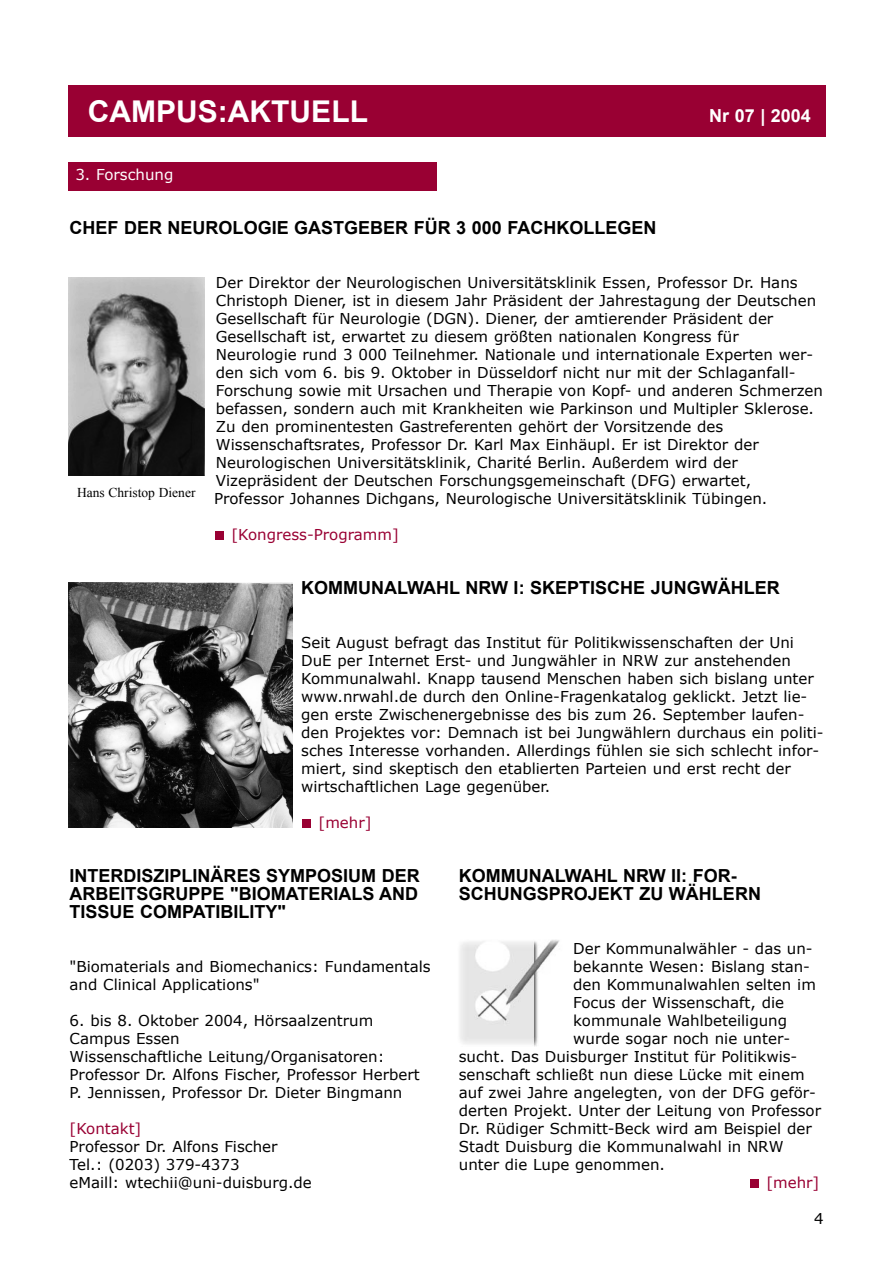
<style>
.page{position:relative;width:893px;height:1263px;background:#fff}
.page>*{position:absolute;margin:0;border:0;box-sizing:border-box;transform-origin:0 0}
.t1{font:700 30px "Arial";color:#fff}
.t2{font:700 18px/18px "Arial";color:#000;text-align:justify}
.t3{font:700 18px "Arial";color:#fff}
.t4{font:15px/18px "Verdana";color:#000}
.t5{font:15px "Verdana";color:#903}
.t6{font:15px "Verdana";color:#fff}
.t7{font:13.5px "Times New Roman";color:#000}
</style>
<div class="page">
<div style="left:68px;top:85px;width:757px;height:51px;background:#903"></div>
<div style="left:68px;top:162px;width:368px;height:28px;background:#903"></div>
<div style="left:215px;top:531px;width:9px;height:9px;background:#903"></div>
<div style="left:303px;top:819px;width:8px;height:9px;background:#903"></div>
<img style="left:68px;top:278px;width:137px;height:198px">
<img style="left:68px;top:582px;width:224px;height:246px">
<div style="left:750px;top:1179px;width:9px;height:9px;background:#903"></div>
<img style="left:460px;top:940px;width:100px;height:107px">
<h1 class="t1" style="left:88px;top:95px;width:281px">CAMPUS:AKTUELL</h1>
<p class="t3" style="left:709px;top:106px;width:103px">Nr 07 | 2004</p>
<p class="t6" style="left:75px;top:165px;width:100px">3. Forschung</p>
<p class="t2" style="left:70px;top:219px;width:588px">CHEF DER NEUROLOGIE GASTGEBER FÜR 3 000 FACHKOLLEGEN</p>
<p class="t7" style="left:77px;top:485px;width:120px">Hans Christop Diener</p>
<p class="t4" style="left:214px;top:273px;width:610px">Der Direktor der Neurologischen Universitätsklinik Essen, Professor Dr. Hans Christoph Diener, ist in diesem Jahr Präsident der Jahrestagung der Deutschen Gesellschaft für Neurologie (DGN). Diener, der amtierender Präsident der Gesellschaft ist, erwartet zu diesem größten nationalen Kongress für<br>Neurologie rund 3 000 Teilnehmer. Nationale und internationale Experten wer&shy;den sich vom 6. bis 9. Oktober in Düsseldorf nicht nur mit der Schlaganfall-Forschung sowie mit Ursachen und Therapie von Kopf- und anderen Schmerzen befassen, sondern auch mit Krankheiten wie Parkinson und Multipler Sklerose.<br>Zu den prominentesten Gastreferenten gehört der Vorsitzende des Wissenschaftsrates, Professor Dr. Karl Max Einhäupl. Er ist Direktor der Neurologischen Universitätsklinik, Charité Berlin. Außerdem wird der Vizepräsident der Deutschen Forschungsgemeinschaft (DFG) erwartet, Professor Johannes Dichgans, Neurologische Universitätsklinik Tübingen.</p>
<p class="t5" style="left:231px;top:525px;width:169px">[Kongress-Programm]</p>
<p class="t2" style="left:301px;top:579px;width:480px">KOMMUNALWAHL NRW I: SKEPTISCHE JUNGWÄHLER</p>
<p class="t4" style="left:301px;top:633px;width:524px">Seit August befragt das Institut für Politikwissenschaften der Uni DuE per Internet Erst- und Jungwähler in NRW zur anstehenden Kommunalwahl. Knapp tausend Menschen haben sich bislang unter www.nrwahl.de durch den Online-Fragenkatalog geklickt. Jetzt lie&shy;gen erste Zwischenergebnisse des bis zum 26. September laufen&shy;den Projektes vor: Demnach ist bei Jungwählern durchaus ein politi&shy;sches Interesse vorhanden. Allerdings fühlen sie sich schlecht infor&shy;miert, sind skeptisch den etablierten Parteien und erst recht der wirtschaftlichen Lage gegenüber.</p>
<p class="t5" style="left:318px;top:813px;width:55px">[mehr]</p>
<p class="t2" style="left:70px;top:867px;width:352px">INTERDISZIPLINÄRES SYMPOSIUM DER ARBEITSGRUPPE "BIOMATERIALS AND TISSUE COMPATIBILITY"</p>
<p class="t2" style="left:459px;top:867px;width:303px">KOMMUNALWAHL NRW II: FOR-<br>SCHUNGSPROJEKT ZU WÄHLERN</p>
<p class="t4" style="left:70px;top:957px;width:362px">"Biomaterials and Biomechanics: Fundamentals and Clinical Applications"</p>
<p class="t4" style="left:70px;top:1011px;width:351px">6. bis 8. Oktober 2004, Hörsaalzentrum Campus Essen<br>Wissenschaftliche Leitung/Organisatoren:<br>Professor Dr. Alfons Fischer, Professor Herbert P. Jennissen, Professor Dr. Dieter Bingmann</p>
<p class="t5" style="left:70px;top:1119px;width:73px">[Kontakt]</p>
<p class="t4" style="left:70px;top:1137px;width:244px">Professor Dr. Alfons Fischer<br>Tel.: (0203) 379-4373<br>eMaill: wtechii@uni-duisburg.de</p>
<p class="t4" style="left:573px;top:939px;width:241px">Der Kommunalwähler - das un-</p>
<p class="t4" style="left:573px;top:957px;width:238px">bekannte Wesen: Bislang stan-</p>
<p class="t4" style="left:573px;top:975px;width:244px">den Kommunalwahlen selten im</p>
<p class="t4" style="left:573px;top:993px;width:212px">Focus der Wissenschaft, die</p>
<p class="t4" style="left:573px;top:1011px;width:215px">kommunale Wahlbeteiligung</p>
<p class="t4" style="left:573px;top:1029px;width:218px">wurde sogar noch nie unter-</p>
<p class="t4" style="left:459px;top:1047px;width:340px">sucht. Das Duisburger Institut für Politikwis-</p>
<p class="t4" style="left:459px;top:1065px;width:347px">senschaft schließt nun diese Lücke mit einem</p>
<p class="t4" style="left:459px;top:1083px;width:359px">auf zwei Jahre angelegten, von der DFG geför-</p>
<p class="t4" style="left:459px;top:1101px;width:364px">derten Projekt. Unter der Leitung von Professor</p>
<p class="t4" style="left:459px;top:1119px;width:354px">Dr. Rüdiger Schmitt-Beck wird am Beispiel der</p>
<p class="t4" style="left:459px;top:1137px;width:326px">Stadt Duisburg die Kommunalwahl in NRW</p>
<p class="t4" style="left:459px;top:1155px;width:208px">unter die Lupe genommen.</p>
<p class="t5" style="left:766px;top:1173px;width:55px">[mehr]</p>
<p class="t4" style="left:814px;top:1209px;width:11px">4</p>
</div>
